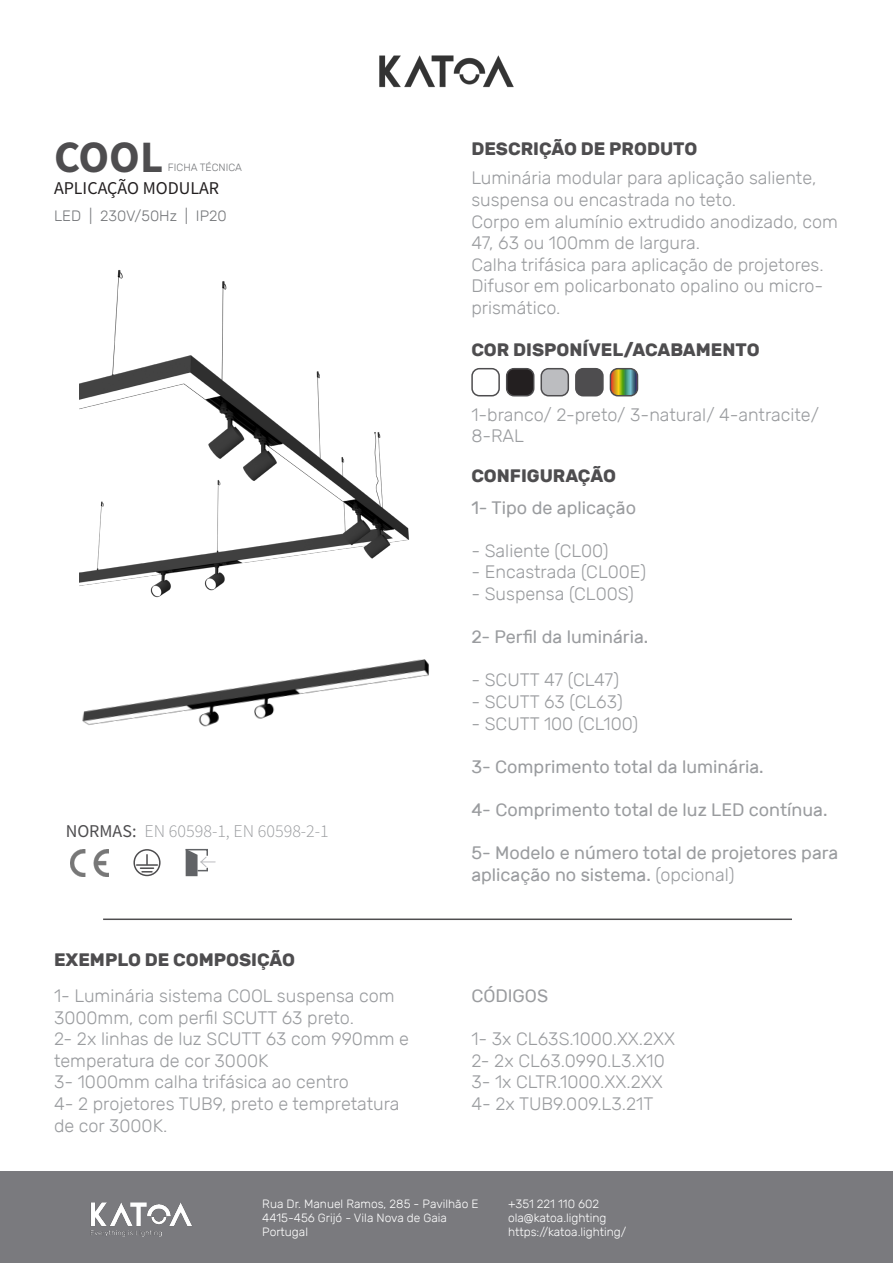
<style>
.page{position:relative;width:893px;height:1263px;background:#fff}
.page>*{position:absolute;margin:0;border:0;box-sizing:border-box;transform-origin:0 0}
.t1{font:45px "Source Sans Variable";color:#4e4d4f}
.t2{font:300 18px/21.6px "Rubik";color:#9a9c9f}
.t3{font:18px/21.6px "Rubik";color:#9a9c9f}
.t4{font:700 18px "Rubik";color:#4e4d4f}
.t5{font:18px "Source Sans Variable";color:#9a9c9f}
.t6{font:18px "Source Sans Variable";color:#231f20}
.t7{font:300 15px "Rubik";color:#76787b}
.t8{font:300 12px "Rubik";color:#fff}
.t9{font:300 10.5px "Rubik";color:#76787b}
.s1{color:#4e4d4f}
.s2{font-weight:300}
</style>
<div class="page">
<img style="left:379px;top:55px;width:135px;height:33px">
<div style="left:0;top:1171px;width:893px;height:92px;background:#7a7a7e"></div>
<img style="left:90px;top:1202px;width:102px;height:35px">
<div style="left:471px;top:368px;width:29px;height:28px;border:2px solid #4e4d4f;border-radius:7px"></div>
<div style="left:507px;top:369px;width:27px;height:27px;background:#231f20;border-radius:7px"></div>
<div style="left:506px;top:368px;width:28px;height:28px;border:2px solid #4e4d4f;border-radius:7px"></div>
<div style="left:576px;top:369px;width:27px;height:27px;background:#4e4d4f;border-radius:7px"></div>
<div style="left:575px;top:368px;width:29px;height:28px;border:2px solid #4e4d4f;border-radius:7px"></div>
<svg style="left:610px;top:369px;width:27px;height:27px"></svg>
<div style="left:610px;top:368px;width:28px;height:28px;border:2px solid #4e4d4f;border-radius:7px"></div>
<img style="left:71px;top:849px;width:37px;height:27px">
<svg style="left:186px;top:849px;width:30px;height:27px"></svg>
<div style="left:133px;top:849px;width:28px;height:27px;border:2px solid #4e4d4f;border-radius:50%"></div>
<hr style="left:137px;top:864px;width:20px;height:2px;background:#4e4d4f">
<svg style="left:140px;top:855px;width:14px;height:17px"></svg>
<div style="left:541px;top:369px;width:27px;height:27px;background:#bcbdc0;border-radius:7px"></div>
<div style="left:540px;top:368px;width:29px;height:28px;border:2px solid #4e4d4f;border-radius:7px"></div>
<img style="left:80px;top:270px;width:329px;height:328px">
<img style="left:82px;top:659px;width:347px;height:68px">
<hr style="left:103px;top:918px;width:689px;height:2px;background:#4e4d4f">
<p class="t1" style="left:54px;top:130px;width:111px">COOL</p>
<p class="t6" style="left:54px;top:177px;width:167px">APLICAÇÃO MODULAR</p>
<p class="t9" style="left:168px;top:162px;width:76px">FICHA TÉCNICA</p>
<p class="t7" style="left:54px;top:207px;width:174px">LED | 230V/50Hz | IP20</p>
<p class="t5" style="left:66px;top:820px;width:265px"><span class="s1">NORMAS:</span> EN 60598-1, EN 60598-2-1</p>
<p class="t4" style="left:54px;top:949px;width:242px">EXEMPLO DE COMPOSIÇÃO</p>
<p class="t2" style="left:54px;top:985px;width:342px">1- Luminária sistema COOL suspensa com<br>3000mm, com perfil SCUTT 63 preto.</p>
<p class="t2" style="left:54px;top:1028px;width:357px">2- 2x linhas de luz SCUTT 63 com 990mm e temperatura de cor 3000K</p>
<p class="t2" style="left:54px;top:1071px;width:296px">3- 1000mm calha trifásica ao centro</p>
<p class="t2" style="left:54px;top:1093px;width:347px">4- 2 projetores TUB9, preto e tempretatura de cor 3000K.</p>
<p class="t4" style="left:471px;top:138px;width:227px">DESCRIÇÃO DE PRODUTO</p>
<p class="t2" style="left:471px;top:167px;width:347px">Luminária modular para aplicação saliente, suspensa ou encastrada no teto.</p>
<p class="t2" style="left:471px;top:211px;width:368px">Corpo em alumínio extrudido anodizado, com<br>47, 63 ou 100mm de largura.</p>
<p class="t2" style="left:471px;top:254px;width:354px">Calha trifásica para aplicação de projetores.</p>
<p class="t2" style="left:471px;top:275px;width:353px">Difusor em policarbonato opalino ou micro&shy;prismático.</p>
<p class="t4" style="left:471px;top:339px;width:290px">COR DISPONÍVEL/ACABAMENTO</p>
<p class="t2" style="left:471px;top:404px;width:349px">1-branco/ 2-preto/ 3-natural/ 4-antracite/</p>
<p class="t2" style="left:471px;top:425px;width:54px">8-RAL</p>
<p class="t4" style="left:471px;top:466px;width:146px">CONFIGURAÇÃO</p>
<p class="t3" style="left:471px;top:497px;width:166px">1- Tipo de aplicação</p>
<p class="t2" style="left:471px;top:540px;width:139px">- Saliente (CL00)</p>
<p class="t2" style="left:471px;top:561px;width:176px">- Encastrada (CL00E)</p>
<p class="t2" style="left:471px;top:583px;width:164px">- Suspensa (CL00S)</p>
<p class="t3" style="left:471px;top:626px;width:178px">2- Perfil da luminária.</p>
<p class="t2" style="left:471px;top:669px;width:149px">- SCUTT 47 (CL47)</p>
<p class="t2" style="left:471px;top:691px;width:153px">- SCUTT 63 (CL63)</p>
<p class="t2" style="left:471px;top:713px;width:168px">- SCUTT 100 (CL100)</p>
<p class="t3" style="left:471px;top:756px;width:294px">3- Comprimento total da luminária.</p>
<p class="t3" style="left:471px;top:799px;width:358px">4- Comprimento total de luz LED contínua.</p>
<p class="t3" style="left:471px;top:842px;width:368px">5- Modelo e número total de projetores para aplicação no sistema. <span class="s2">(opcional)</span></p>
<p class="t3" style="left:471px;top:985px;width:78px">CÓDIGOS</p>
<p class="t2" style="left:471px;top:1028px;width:205px">1- 3x CL63S.1000.XX.2XX</p>
<p class="t2" style="left:471px;top:1050px;width:195px">2- 2x CL63.0990.L3.X10</p>
<p class="t2" style="left:471px;top:1071px;width:193px">3- 1x CLTR.1000.XX.2XX</p>
<p class="t2" style="left:471px;top:1093px;width:184px">4- 2x TUB9.009.L3.21T</p>
<p class="t8" style="left:262px;top:1197px;width:218px">Rua Dr. Manuel Ramos, 285 - Pavilhão E</p>
<p class="t8" style="left:262px;top:1211px;width:186px">4415-456 Grijó - Vila Nova de Gaia</p>
<p class="t8" style="left:262px;top:1225px;width:47px">Portugal</p>
<p class="t8" style="left:508px;top:1197px;width:93px">+351 221 110 602</p>
<p class="t8" style="left:508px;top:1211px;width:100px">ola@katoa.lighting</p>
<p class="t8" style="left:508px;top:1225px;width:120px">https://katoa.lighting/</p>
</div>
